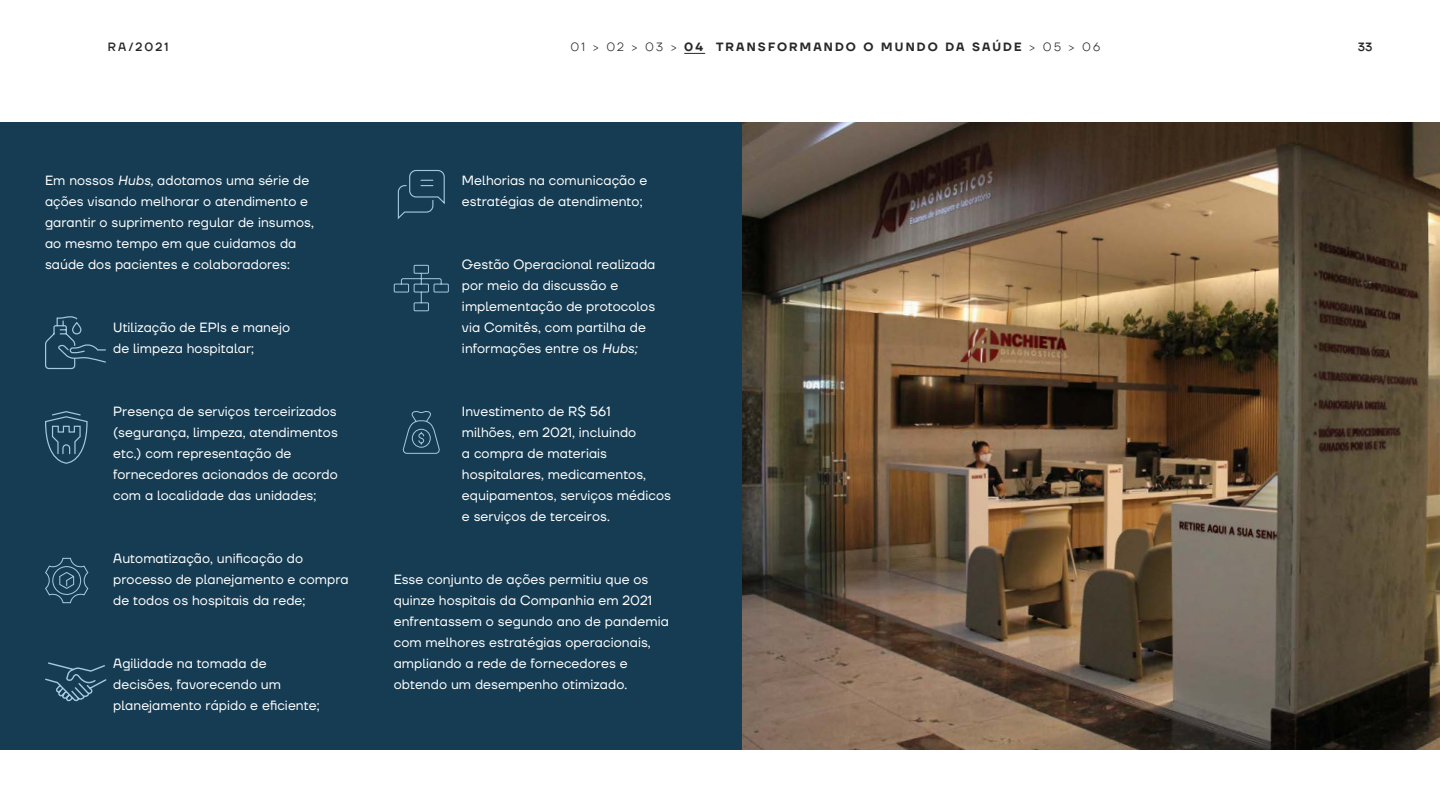
<style>
.page{position:relative;width:1440px;height:810px;background:#fff}
.page>*{position:absolute;margin:0;border:0;box-sizing:border-box;transform-origin:0 0}
.t1{font:13.35px/21px "TT Firs Neue";letter-spacing:.005em;color:#fff}
.t2{font:600 12px "TT Firs Neue";letter-spacing:.18em;color:#282828}
.t3{font:500 12px "TT Firs Neue";letter-spacing:.175em;color:#282828}
.s1{font-weight:300}
.s2{font-style:italic}
</style>
<div class="page">
<svg style="left:684px;top:53px;width:21px;height:1px"></svg>
<div style="left:0;top:122px;width:742px;height:628px;background:#153c53"></div>
<img style="left:742px;top:122px;width:698px;height:628px">
<svg style="left:45px;top:316px;width:61px;height:54px"></svg>
<svg style="left:45px;top:411px;width:43px;height:53px"></svg>
<svg style="left:45px;top:557px;width:44px;height:47px"></svg>
<svg style="left:45px;top:662px;width:62px;height:39px"></svg>
<svg style="left:397px;top:170px;width:48px;height:49px"></svg>
<svg style="left:393px;top:264px;width:56px;height:48px"></svg>
<svg style="left:403px;top:411px;width:37px;height:43px"></svg>
<p class="t3" style="left:108px;top:38px;width:62px">RA/2021</p>
<p class="t2" style="left:571px;top:38px;width:531px"><span class="s1">01 &gt; 02 &gt; 03 &gt;</span> 04 TRANSFORMANDO O MUNDO DA SAÚDE <span class="s1">&gt; 05 &gt; 06</span></p>
<p class="t3" style="left:1358px;top:38px;width:16px">33</p>
<p class="t1" style="left:45px;top:169px;width:270px">Em nossos <span class="s2">Hubs,</span> adotamos uma série de ações visando melhorar o atendimento e garantir o suprimento regular de insumos, ao mesmo tempo em que cuidamos da saúde dos pacientes e colaboradores:</p>
<p class="t1" style="left:113px;top:316px;width:178px">Utilização de EPIs e manejo de limpeza hospitalar;</p>
<p class="t1" style="left:113px;top:400px;width:226px">Presença de serviços terceirizados (segurança, limpeza, atendimentos etc.) com representação de fornecedores acionados de acordo com a localidade das unidades;</p>
<p class="t1" style="left:113px;top:547px;width:237px">Automatização, unificação do processo de planejamento e compra de todos os hospitais da rede;</p>
<p class="t1" style="left:113px;top:652px;width:208px">Agilidade na tomada de decisões, favorecendo um planejamento rápido e eficiente;</p>
<p class="t1" style="left:462px;top:169px;width:187px">Melhorias na comunicação e estratégias de atendimento;</p>
<p class="t1" style="left:462px;top:253px;width:195px">Gestão Operacional realizada por meio da discussão e implementação de protocolos via Comitês, com partilha de informações entre os <span class="s2">Hubs;</span></p>
<p class="t1" style="left:462px;top:400px;width:210px">Investimento de R$ 561<br>milhões, em 2021, incluindo<br>a compra de materiais hospitalares, medicamentos, equipamentos, serviços médicos e serviços de terceiros.</p>
<p class="t1" style="left:394px;top:568px;width:277px">Esse conjunto de ações permitiu que os quinze hospitais da Companhia em 2021 enfrentassem o segundo ano de pandemia com melhores estratégias operacionais, ampliando a rede de fornecedores e obtendo um desempenho otimizado.</p>
</div>
